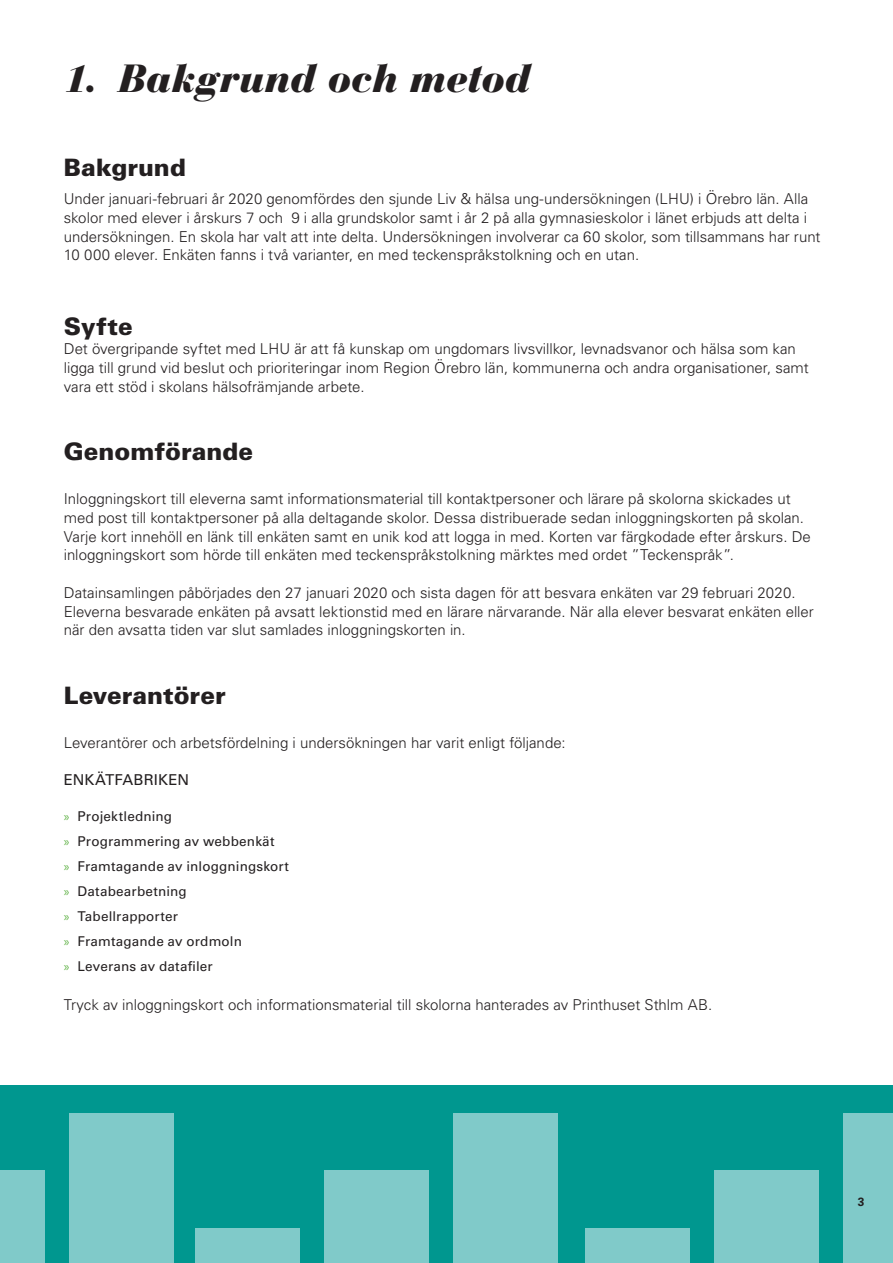
<style>
.page{position:relative;width:893px;height:1263px;background:#fff}
.page>*{position:absolute;margin:0;border:0;box-sizing:border-box;transform-origin:0 0}
.t1{font:italic 900 39px "Bauer Bodoni Std";letter-spacing:-.01em;color:#231f20}
.underrubrik{font:900 24px "Univers LT Std";color:#231f20}
.Huvudrubrik__Nivå_1{font:900 24px "Univers LT Std";color:#231f20}
.Brödtext{font:900 24px "Univers LT Std";letter-spacing:.01em;color:#231f20}
.Brödtext-2{font:300 15px/18.8px "Univers LT Std";color:#231f20}
.Frågeställning{font:15px "Univers LT Std";letter-spacing:.005em;color:#231f20}
.t2{font:13.5px "Univers LT Std";letter-spacing:.01em;color:#231f20}
.sidnummer{font:700 12px "Univers LT Std";color:#231f20}
.s1{font-family:"Myriad Pro";color:#64b44b}
</style>
<div class="page">
<div style="left:0;top:1085px;width:893px;height:178px;background:#00978f"></div>
<div style="left:0;top:1170px;width:45px;height:93px;background:#80cac9"></div>
<div style="left:69px;top:1113px;width:105px;height:150px;background:#80cac9"></div>
<div style="left:196px;top:1227px;width:104px;height:36px;background:#80cac9"></div>
<div style="left:324px;top:1170px;width:105px;height:93px;background:#80cac9"></div>
<div style="left:453px;top:1113px;width:105px;height:150px;background:#80cac9"></div>
<div style="left:585px;top:1227px;width:105px;height:36px;background:#80cac9"></div>
<div style="left:714px;top:1170px;width:104px;height:93px;background:#80cac9"></div>
<div style="left:843px;top:1113px;width:50px;height:150px;background:#80cac9"></div>
<p class="t1" style="left:64px;top:55px;width:468px">1. Bakgrund och metod</p>
<p class="Huvudrubrik__Nivå_1" style="left:64px;top:152px;width:124px">Bakgrund</p>
<p class="Brödtext-2" style="left:64px;top:189px;width:758px">Under januari-februari år 2020 genomfördes den sjunde Liv &amp; hälsa ung-undersökningen (LHU) i Örebro län. Alla skolor med elever i årskurs 7 och 9 i alla grundskolor samt i år 2 på alla gymnasieskolor i länet erbjuds att delta i undersökningen. En skola har valt att inte delta. Undersökningen involverar ca 60 skolor, som tillsammans har runt 10 000 elever. Enkäten fanns i två varianter, en med teckenspråkstolkning och en utan.</p>
<p class="Brödtext" style="left:64px;top:312px;width:70px">Syfte</p>
<p class="Brödtext-2" style="left:64px;top:339px;width:746px">Det övergripande syftet med LHU är att få kunskap om ungdomars livsvillkor, levnadsvanor och hälsa som kan ligga till grund vid beslut och prioriteringar inom Region Örebro län, kommunerna och andra organisationer, samt vara ett stöd i skolans hälsofrämjande arbete.</p>
<p class="underrubrik" style="left:64px;top:437px;width:191px">Genomförande</p>
<p class="Brödtext-2" style="left:64px;top:489px;width:749px">Inloggningskort till eleverna samt informationsmaterial till kontaktpersoner och lärare på skolorna skickades ut med post till kontaktpersoner på alla deltagande skolor. Dessa distribuerade sedan inloggningskorten på skolan.<br>Varje kort innehöll en länk till enkäten samt en unik kod att logga in med. Korten var färgkodade efter årskurs. De inloggningskort som hörde till enkäten med teckenspråkstolkning märktes med ordet ”Teckenspråk”.</p>
<p class="Brödtext-2" style="left:64px;top:583px;width:752px">Datainsamlingen påbörjades den 27 januari 2020 och sista dagen för att besvara enkäten var 29 februari 2020.<br>Eleverna besvarade enkäten på avsatt lektionstid med en lärare närvarande. När alla elever besvarat enkäten eller när den avsatta tiden var slut samlades inloggningskorten in.</p>
<p class="underrubrik" style="left:64px;top:680px;width:164px">Leverantörer</p>
<p class="Brödtext-2" style="left:64px;top:733px;width:503px">Leverantörer och arbetsfördelning i undersökningen har varit enligt följande:</p>
<p class="Frågeställning" style="left:64px;top:771px;width:127px">ENKÄTFABRIKEN</p>
<p class="t2" style="left:64px;top:808px;width:110px"><span class="s1">»</span> Projektledning</p>
<p class="t2" style="left:64px;top:833px;width:212px"><span class="s1">»</span> Programmering av webbenkät</p>
<p class="t2" style="left:64px;top:858px;width:227px"><span class="s1">»</span> Framtagande av inloggningskort</p>
<p class="t2" style="left:64px;top:883px;width:124px"><span class="s1">»</span> Databearbetning</p>
<p class="t2" style="left:64px;top:908px;width:116px"><span class="s1">»</span> Tabellrapporter</p>
<p class="t2" style="left:64px;top:933px;width:180px"><span class="s1">»</span> Framtagande av ordmoln</p>
<p class="t2" style="left:64px;top:958px;width:151px"><span class="s1">»</span> Leverans av datafiler</p>
<p class="Brödtext-2" style="left:64px;top:996px;width:650px">Tryck av inloggningskort och informationsmaterial till skolorna hanterades av Printhuset Sthlm AB.</p>
<p class="sidnummer" style="left:858px;top:1194px;width:8px">3</p>
</div>
